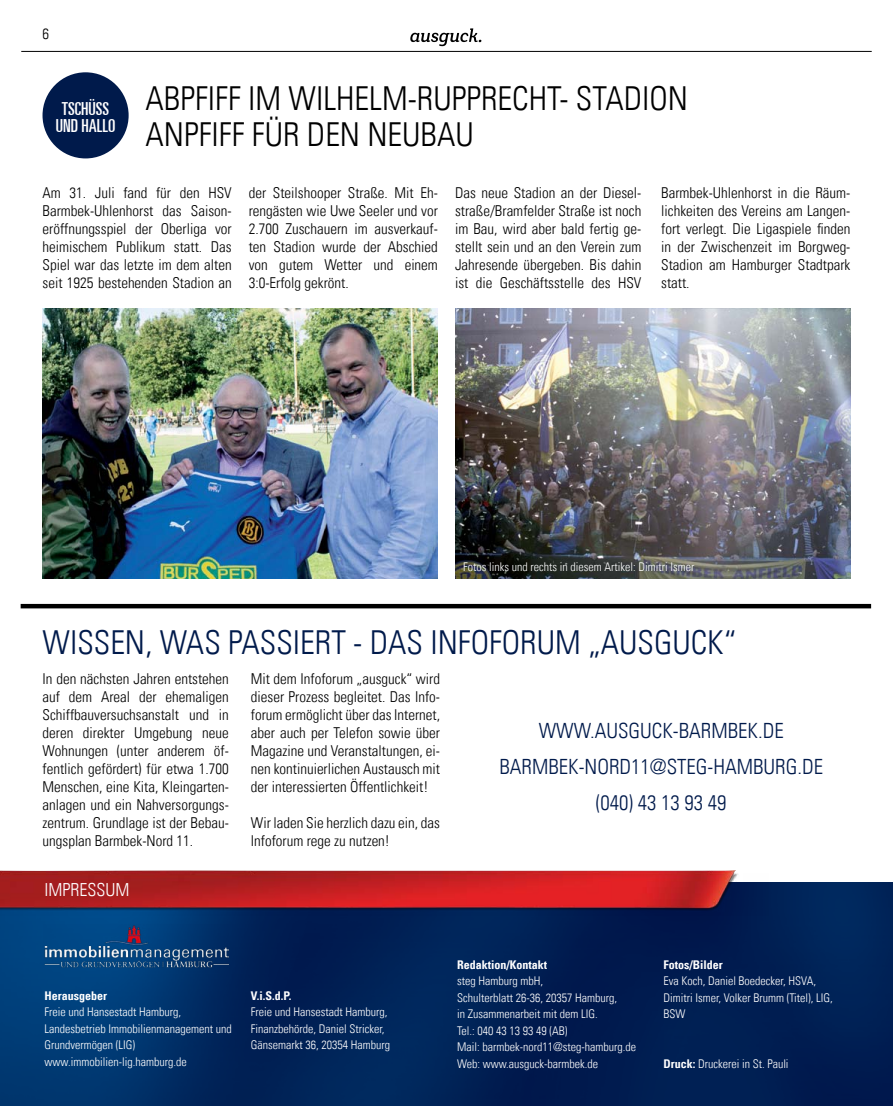
<style>
.page{position:relative;width:893px;height:1106px;background:#fff}
.page>*{position:absolute;margin:0;border:0;box-sizing:border-box;transform-origin:0 0}
.t1{font:300 condensed 33px/36px "Univers LT";color:#000}
.t2{font:300 condensed 33px "Univers LT";color:#001a4b}
.t3{font:300 condensed 21px/36px "Univers LT";color:#001a4b;text-align:center}
.t4{font:ultra-condensed 18px/16.5px "Univers LT";color:#fff;text-align:center}
.t5{font:300 condensed 18px "Univers LT";color:#fff}
.t6{font:300 condensed 15px/18px "Univers LT";color:#000;text-align:justify}
.t7{font:300 condensed 12px/16.5px "Univers LT";color:#fff}
.t8{font:700 condensed 12px "Univers LT";color:#fff}
.s1{font-weight:700}
</style>
<div class="page">
<img style="left:0;top:883px;width:893px;height:223px">
<img style="left:0;top:870px;width:769px;height:46px">
<div style="left:43px;top:72px;width:86px;height:86px;background:#001a4b;border-radius:50%"></div>
<img style="left:42px;top:308px;width:396px;height:270px">
<img style="left:455px;top:308px;width:396px;height:270px">
<svg style="left:410px;top:28px;width:71px;height:18px"></svg>
<hr style="left:21px;top:51px;width:851px;height:1px;background:#000">
<img style="left:43px;top:924px;width:185px;height:43px">
<hr style="left:21px;top:604px;width:850px;height:4px;background:#000">
<p class="t6" style="left:43px;top:25px;width:8px">6</p>
<p class="t4" style="left:56px;top:100px;width:61px">TSCHÜSS<br>und HALLO</p>
<h1 class="t1" style="left:146px;top:80px;width:538px">abpfiff im Wilhelm-Rupprecht- Stad ion<br>Anpfiff für den n eubau</h1>
<p class="t6" style="left:43px;top:184px;width:191px;text-align:left">Am 31. Juli fand für den HSV<br>Barmbek-Uhlenhorst das Saison&shy;eröffnungsspiel der Oberliga vor heimischem Publikum statt. Das<br>Spiel war das letzte im dem alten seit 1925 bestehenden Stadion an</p>
<p class="t6" style="left:249px;top:184px;width:191px">der Steilshooper Straße. Mit Eh&shy;rengästen wie Uwe Seeler und vor 2.700 Zuschauern im ausverkauf&shy;ten Stadion wurde der Abschied von gutem Wetter und einem 3:0-Erfolg gekrönt.</p>
<p class="t6" style="left:455px;top:184px;width:188px">Das neue Stadion an der Diesel&shy;straße/Bramfelder Straße ist noch im Bau, wird aber bald fertig ge&shy;stellt sein und an den Verein zum Jahresende übergeben. Bis dahin ist die Geschäftsstelle des HSV</p>
<p class="t6" style="left:661px;top:184px;width:191px">Barmbek-Uhlenhorst in die Räum&shy;lichkeiten des Vereins am Langen&shy;fort verlegt. Die Ligaspiele finden in der Zwischenzeit im Borgweg-Stadion am Hamburger Stadtpark statt.</p>
<p class="t7" style="left:463px;top:558px;width:233px">Fotos links und rechts in diesem Artikel: Dimitri Ismer</p>
<h1 class="t2" style="left:43px;top:623px;width:696px">Wissen, was passiert - Das In foFORum „ausguck“</h1>
<p class="t6" style="left:43px;top:670px;width:188px">I n den nächsten Jahren entstehen auf dem Areal der ehemaligen Schiffbauversuchsanstalt und in deren direkter Umgebung neue Wohnungen (unter anderem öf&shy;fentlich gefördert) für etwa 1.700<br>Menschen, eine Kita, Kleingarten&shy;anlagen und ein Nahversorgungs&shy;zentrum. Grundlage ist der Bebau&shy;ungsplan Barmbek-Nord 11.</p>
<p class="t5" style="left:45px;top:878px;width:42px">IMPRESSUM</p>
<p class="t6" style="left:251px;top:670px;width:191px">Mit dem I nfoforum „ausguck“ wird dieser Prozess begleitet. Das I nfo&shy;forum ermöglicht über das I nternet, aber auch per Telefon sowie über Magazine und Veranstaltungen, ei&shy;nen kontinuierlichen Austausch mit der interessierten Öffentlichkeit!</p>
<p class="t6" style="left:251px;top:814px;width:191px">Wir laden Sie herzlich dazu ein, das<br>I nfoforum rege zu nutzen!</p>
<h2 class="t3" style="left:499px;top:713px;width:325px">www.ausguck-barmbek.de barmbek-nord11@steg-hamburg.de (040) 43 13 93 49</h2>
<p class="t8" style="left:45px;top:988px;width:64px">Herausgeber</p>
<p class="t7" style="left:45px;top:1003px;width:189px">Freie und Hansestadt Hamburg,<br>Landesbetrieb I mmobilienmanagement und<br>Grundvermögen (LIG) www.immobilien-lig.hamburg.de</p>
<p class="t8" style="left:251px;top:988px;width:42px">V.i.S.d.P.</p>
<p class="t7" style="left:251px;top:1003px;width:141px">Freie und Hansestadt Hamburg,<br>Finanzbehörde, Daniel Stricker,<br>Gänsemarkt 36, 20354 Hamburg</p>
<p class="t8" style="left:457px;top:957px;width:92px">Redaktion/Kontakt</p>
<p class="t7" style="left:457px;top:972px;width:180px">steg Hamburg mbH,<br>Schulterblatt 26-36, 20357 Hamburg,<br>in Zusammenarbeit mit dem LIG .<br>Tel.: 040 43 13 93 49 (AB)<br>Mail: barmbek-nord11@steg-hamburg.de<br>Web: www.ausguck-barmbek.de</p>
<p class="t8" style="left:663px;top:957px;width:61px">Fotos/Bilder</p>
<p class="t7" style="left:663px;top:972px;width:171px">Eva Koch, Daniel Boedecker, HSVA,<br>Dimitri Ismer, Volker Brumm (Titel), LIG,<br>BSW</p>
<p class="t7" style="left:663px;top:1055px;width:127px"><span class="s1">Druck:</span> Druckerei in St. Pauli</p>
</div>
